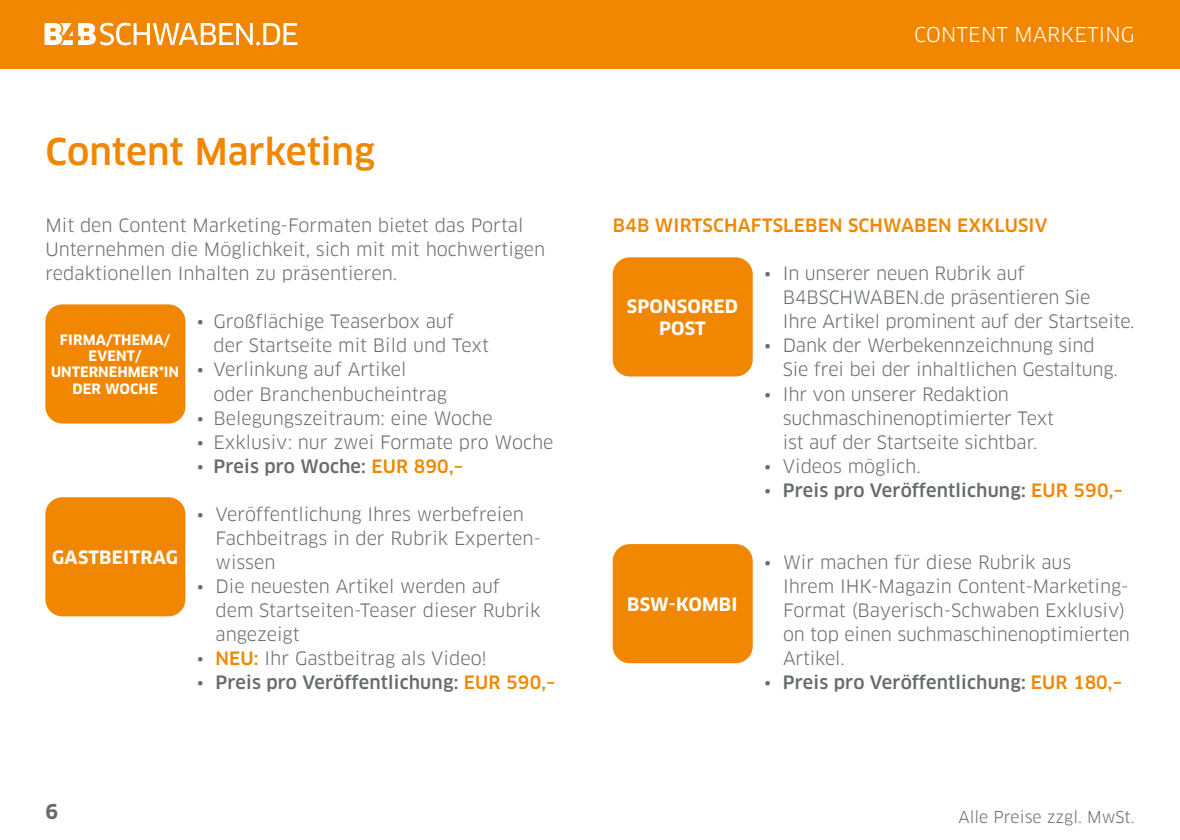
<style>
.page{position:relative;width:1180px;height:840px;background:#fff}
.page>*{position:absolute;margin:0;border:0;box-sizing:border-box;transform-origin:0 0}
.MD_head{font:500 36px "Clan OT";letter-spacing:-.005em;color:#f18700}
.t1{font:20px "Clan OT";letter-spacing:.01em;color:#fff}
.t2{font:700 20px "Clan OT";color:#666c6e}
.MD_gtx{font:18px/24px "Clan OT";letter-spacing:-.01em;color:#666c6e}
.MD_Liste{font:18px/24px "Clan OT";color:#666c6e}
.MD_Liste-2{font:500 18px "Clan OT";letter-spacing:.01em;color:#666c6e}
.MD_Liste-3{font:500 18px "Clan OT";letter-spacing:.01em;color:#f18700}
.MD_Zwiti{font:500 18px "Clan OT";letter-spacing:.01em;color:#666c6e}
.MD-Sprechblase_Head{font:700 18px/22px "Clan OT";letter-spacing:.01em;color:#fff;text-align:center}
.t3{font:16px "Clan OT";color:#666c6e}
.MD-Sprechblase_Head-2{font:700 14px/16px "Clan OT";letter-spacing:.01em;color:#fff;text-align:center}
.s1{font-weight:400}
.s2{color:#f18700}
.s3{font-weight:500;color:#f18700}
</style>
<div class="page">
<div style="left:0;top:0;width:1179px;height:68px;background:#f18700"></div>
<svg style="left:45px;top:23px;width:252px;height:22px"></svg>
<div style="left:45px;top:304px;width:140px;height:119px;background:#f18700;border-radius:17px"></div>
<div style="left:45px;top:497px;width:140px;height:119px;background:#f18700;border-radius:17px"></div>
<div style="left:612px;top:543px;width:140px;height:119px;background:#f18700;border-radius:17px"></div>
<div style="left:612px;top:257px;width:140px;height:119px;background:#f18700;border-radius:17px"></div>
<p class="MD_head" style="left:45px;top:130px;width:331px">Content Marketing</p>
<p class="MD_gtx" style="left:45px;top:213px;width:501px">Mit den Content Marketing-Formaten bietet das Portal<br>Unternehmen die Möglichkeit, sich mit mit hochwertigen redaktionellen Inhalten zu präsentieren.</p>
<p class="MD-Sprechblase_Head-2" style="left:51px;top:332px;width:129px">FIRMA/THEMA/<br>EVENT/<br>UNTERNEHMER*IN<br>DER WOCHE</p>
<p class="MD-Sprechblase_Head" style="left:52px;top:546px;width:127px">GASTBEITRAG</p>
<p class="MD_Liste" style="left:213px;top:309px;width:277px;text-indent:-17px">• Großflächige Teaserbox auf<br>der Startseite mit Bild und Text</p>
<p class="MD_Liste" style="left:213px;top:357px;width:235px;text-indent:-17px">• Verlinkung auf Artikel oder Branchenbucheintrag</p>
<p class="MD_Liste" style="left:197px;top:405px;width:297px">• Belegungszeitraum: eine Woche</p>
<p class="MD_Liste" style="left:197px;top:429px;width:358px">• Exklusiv: nur zwei Formate pro Woche</p>
<p class="MD_Liste-2" style="left:197px;top:455px;width:268px"><span class="s1">•</span> Preis pro Woche: <span class="s2">EUR 890,–</span></p>
<p class="MD_gtx" style="left:215px;top:501px;width:327px;text-indent:-19px">• Veröffentlichung Ihres werbefreien<br>Fachbeitrags in der Rubrik Experten&shy;wissen</p>
<p class="MD_Liste" style="left:215px;top:573px;width:326px;text-indent:-19px">• Die neuesten Artikel werden auf dem Startseiten-Teaser dieser Rubrik angezeigt</p>
<p class="MD_Liste" style="left:197px;top:645px;width:292px">• <span class="s3">NEU:</span> Ihr Gastbeitrag als Video!</p>
<p class="MD_Liste-2" style="left:197px;top:671px;width:360px"><span class="s1">•</span> Preis pro Veröffentlichung: <span class="s2">EUR 590,–</span></p>
<p class="t1" style="left:913px;top:23px;width:222px">CONTENT MARKETING</p>
<p class="MD_Liste-3" style="left:612px;top:215px;width:436px">B4B WIRTSCHAFTSLEBEN SCHWABEN EXKLUSIV</p>
<p class="MD_gtx" style="left:782px;top:261px;width:353px;text-indent:-19px">• In unserer neuen Rubrik auf<br>B4BSCHWABEN.de präsentieren Sie<br>Ihre Artikel prominent auf der Startseite.</p>
<p class="MD_gtx" style="left:782px;top:333px;width:336px;text-indent:-19px">• Dank der Werbekennzeichnung sind<br>Sie frei bei der inhaltlichen Gestaltung.</p>
<p class="MD_gtx" style="left:782px;top:381px;width:273px;text-indent:-19px">• Ihr von unserer Redaktion suchmaschinenoptimierter Text ist auf der Startseite sichtbar.</p>
<p class="MD_gtx" style="left:764px;top:453px;width:158px">• Videos möglich.</p>
<p class="MD_Zwiti" style="left:764px;top:479px;width:360px"><span class="s1">•</span> Preis pro Veröffentlichung: <span class="s2">EUR 590,–</span></p>
<p class="MD-Sprechblase_Head" style="left:626px;top:295px;width:113px">SPONSORED<br>POST</p>
<p class="MD-Sprechblase_Head" style="left:627px;top:593px;width:112px">BSW-KOMBI</p>
<p class="MD_Liste" style="left:783px;top:549px;width:348px;text-indent:-19px">• Wir machen für diese Rubrik aus<br>Ihrem IHK-Magazin Content-Marketing-<br>Format (Bayerisch-Schwaben Exklusiv) on top einen suchmaschinenoptimierten<br>Artikel.</p>
<p class="MD_Liste-2" style="left:764px;top:671px;width:359px"><span class="s1">•</span> Preis pro Veröffentlichung: <span class="s2">EUR 180,–</span></p>
<p class="t2" style="left:45px;top:799px;width:14px">6</p>
<p class="t3" style="left:958px;top:807px;width:177px">Alle Preise zzgl. MwSt.</p>
</div>
